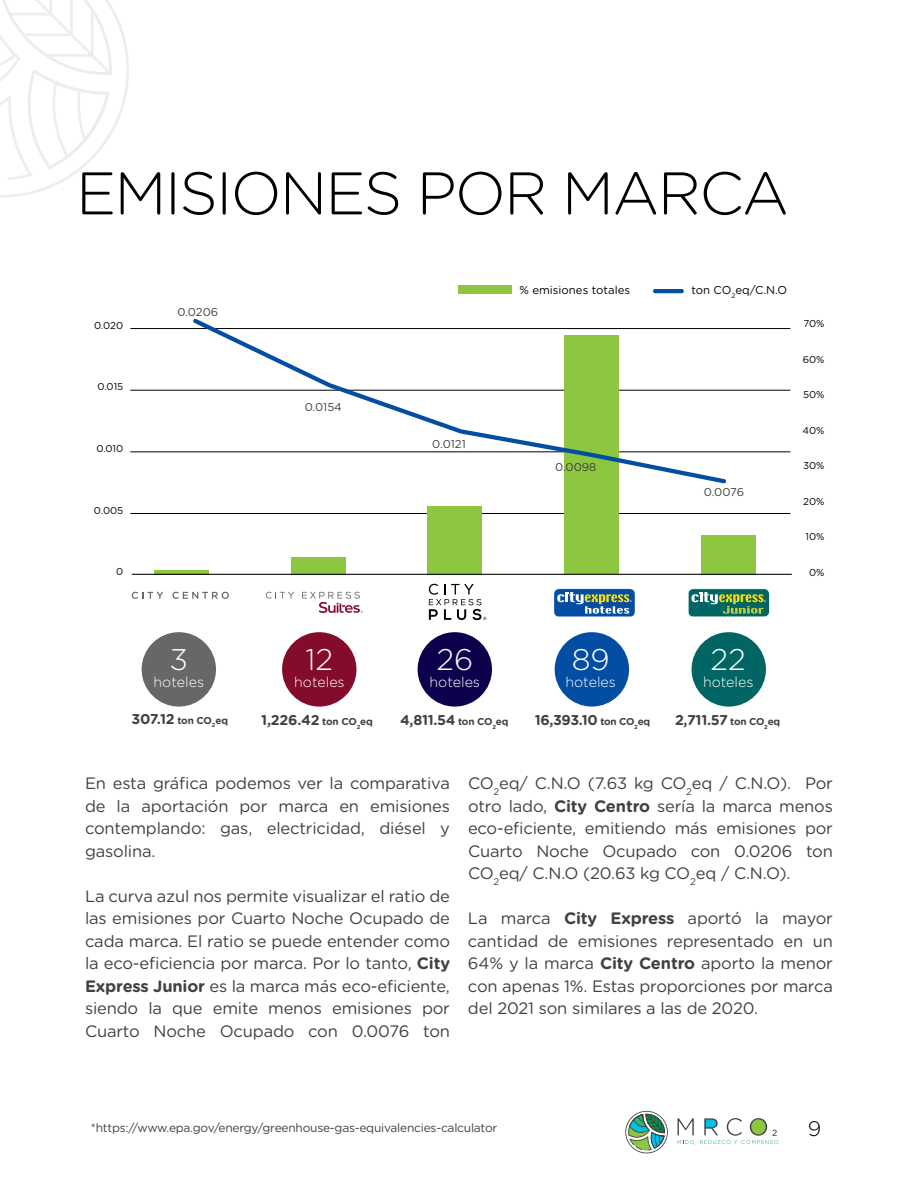
<style>
.page{position:relative;width:918px;height:1188px;background:#fff}
.page>*{position:absolute;margin:0;border:0;box-sizing:border-box;transform-origin:0 0}
.t1{font:300 60px "Gotham Rounded";letter-spacing:-.03em;color:#000}
.t2{font:300 29.85px "Gotham Rounded";color:#fff}
.t3{font:300 21px "Gotham";color:#000}
.t4{font:16.5px/22.5px "Gotham Rounded";letter-spacing:-.01em;color:#414042;text-align:justify}
.t5{font:700 14.25px "Gotham Rounded";letter-spacing:-.02em;color:#414042}
.t6{font:300 14.25px "Gotham Rounded";color:#fff}
.t7{font:12px "Gotham Rounded";letter-spacing:-.02em;color:#414042}
.t8{font:11.4px "Gotham Rounded";color:#000}
.t9{font:11.4px "Gotham Rounded";color:#414042}
.t10{font:9.9px "Gotham Rounded";color:#000}
.t11{font:700 9.9px "Gotham Rounded";letter-spacing:-.025em;color:#414042}
.s1{font-size:14.25px}
.s2{font-size:9.9px}
.s3{font-weight:700}
</style>
<div class="page">
<svg style="left:0;top:0;width:129px;height:197px"></svg>
<svg style="left:678px;top:1118px;width:100px;height:27px"></svg>
<svg style="left:625px;top:1111px;width:43px;height:42px"></svg>
<hr style="left:131px;top:513px;width:659px;height:1px;background:#000">
<hr style="left:131px;top:452px;width:659px;height:1px;background:#000">
<hr style="left:131px;top:390px;width:659px;height:1px;background:#000">
<hr style="left:131px;top:328px;width:659px;height:1px;background:#000">
<div style="left:428px;top:507px;width:54px;height:68px;background:#8dc63f"></div>
<div style="left:702px;top:535px;width:54px;height:40px;background:#8dc63f"></div>
<div style="left:564px;top:336px;width:55px;height:238px;background:#8dc63f"></div>
<div style="left:291px;top:557px;width:54px;height:18px;background:#8dc63f"></div>
<svg style="left:154px;top:570px;width:54px;height:4px"></svg>
<hr style="left:132px;top:574px;width:660px;height:1px;background:#000">
<svg style="left:190px;top:318px;width:539px;height:166px"></svg>
<svg style="left:554px;top:589px;width:81px;height:28px;background:#4579a2"></svg>
<svg style="left:688px;top:589px;width:82px;height:28px;background:#418869"></svg>
<svg style="left:132px;top:592px;width:31px;height:7px"></svg>
<svg style="left:172px;top:592px;width:57px;height:7px"></svg>
<svg style="left:266px;top:592px;width:28px;height:7px"></svg>
<svg style="left:302px;top:592px;width:61px;height:21px"></svg>
<svg style="left:429px;top:584px;width:57px;height:36px"></svg>
<div style="left:459px;top:285px;width:53px;height:9px;background:#8dc63f"></div>
<hr style="left:655px;top:289px;width:27px;height:4px;background:#034ea2">
<div style="left:142px;top:632px;width:74px;height:75px;background:#686768;border-radius:50%"></div>
<div style="left:282px;top:632px;width:74px;height:75px;background:#830b2c;border-radius:50%"></div>
<div style="left:418px;top:632px;width:74px;height:75px;background:#0d004c;border-radius:50%"></div>
<div style="left:555px;top:632px;width:74px;height:75px;background:#034ea2;border-radius:50%"></div>
<div style="left:692px;top:632px;width:74px;height:75px;background:#006563;border-radius:50%"></div>
<h1 class="t1" style="left:76px;top:153px;width:715px">EMISIONES POR MARCA</h1>
<p class="t10" style="left:94px;top:318px;width:31px">0.020</p>
<p class="t10" style="left:97px;top:380px;width:27px">0.015</p>
<p class="t10" style="left:96px;top:442px;width:28px">0.010</p>
<p class="t10" style="left:94px;top:503px;width:31px">0.005</p>
<p class="t10" style="left:116px;top:565px;width:9px">0</p>
<p class="t9" style="left:177px;top:304px;width:42px">0.0206</p>
<p class="t9" style="left:305px;top:399px;width:39px">0.0154</p>
<p class="t9" style="left:432px;top:436px;width:35px">0.0121</p>
<p class="t8" style="left:519px;top:282px;width:112px">% emisiones totales</p>
<p class="t8" style="left:691px;top:282px;width:97px">ton CO<sub>2</sub>eq/C.N.O</p>
<p class="t9" style="left:555px;top:459px;width:43px">0.0098</p>
<p class="t9" style="left:704px;top:484px;width:42px">0.0076</p>
<p class="t10" style="left:803px;top:317px;width:23px">70%</p>
<p class="t10" style="left:803px;top:352px;width:23px">60%</p>
<p class="t10" style="left:803px;top:388px;width:23px">50%</p>
<p class="t10" style="left:803px;top:423px;width:24px">40%</p>
<p class="t10" style="left:803px;top:459px;width:23px">30%</p>
<p class="t10" style="left:803px;top:495px;width:23px">20%</p>
<p class="t10" style="left:806px;top:530px;width:20px">10%</p>
<p class="t10" style="left:809px;top:566px;width:17px">0%</p>
<h2 class="t2" style="left:170px;top:640px;width:20px">3</h2>
<p class="t6" style="left:154px;top:673px;width:52px">hoteles</p>
<h2 class="t2" style="left:306px;top:640px;width:29px">12</h2>
<p class="t6" style="left:294px;top:673px;width:52px">hoteles</p>
<h2 class="t2" style="left:436px;top:640px;width:38px">26</h2>
<p class="t6" style="left:430px;top:673px;width:52px">hoteles</p>
<h2 class="t2" style="left:572px;top:640px;width:39px">89</h2>
<p class="t6" style="left:565px;top:673px;width:52px">hoteles</p>
<h2 class="t2" style="left:711px;top:640px;width:37px">22</h2>
<p class="t6" style="left:703px;top:673px;width:52px">hoteles</p>
<p class="t11" style="left:131px;top:713px;width:98px"><span class="s1">307.12</span> ton CO<sub>2</sub>eq</p>
<p class="t5" style="left:261px;top:710px;width:113px">1,226.42 <span class="s2">ton CO</span><sub>2</sub><span class="s2">eq</span></p>
<p class="t5" style="left:400px;top:710px;width:110px">4,811.54 <span class="s2">ton CO</span><sub>2</sub><span class="s2">eq</span></p>
<p class="t5" style="left:535px;top:710px;width:117px">16,393.10 <span class="s2">ton CO</span><sub>2</sub><span class="s2">eq</span></p>
<p class="t11" style="left:768px;top:715px;width:14px">eq</p>
<p class="t5" style="left:675px;top:710px;width:94px">2,711.57 <span class="s2">ton CO</span><sub>2</sub></p>
<p class="t4" style="left:85px;top:771px;width:366px">En esta gráfica podemos ver la comparativa de la aportación por marca en emisiones contemplando: gas, electricidad, diésel y gasolina.</p>
<p class="t4" style="left:85px;top:884px;width:366px">La curva azul nos permite visualizar el ratio de las emisiones por Cuarto Noche Ocupado de cada marca. El ratio se puede entender como la eco-eficiencia por marca. Por lo tanto, <span class="s3">City Express Junior</span> es la marca más eco-eficiente, siendo la que emite menos emisiones por Cuarto Noche Ocupado con 0.0076 ton</p>
<p class="t4" style="left:468px;top:771px;width:366px">CO<sub>2</sub>eq/ C.N.O (7.63 kg CO<sub>2</sub>eq / C.N.O). Por otro lado, <span class="s3">City Centro</span> sería la marca menos eco-eficiente, emitiendo más emisiones por Cuarto Noche Ocupado con 0.0206 ton CO<sub>2</sub>eq/ C.N.O (20.63 kg CO<sub>2</sub>eq / C.N.O).</p>
<p class="t4" style="left:468px;top:906px;width:366px">La marca <span class="s3">City Express</span> aportó la mayor cantidad de emisiones representado en un 64% y la marca <span class="s3">City Centro</span> aporto la menor con apenas 1%. Estas proporciones por marca del 2021 son similares a las de 2020.</p>
<p class="t7" style="left:91px;top:1120px;width:408px">*https://www.epa.gov/energy/greenhouse-gas-equivalencies-calculator</p>
<p class="t3" style="left:808px;top:1115px;width:15px">9</p>
</div>
